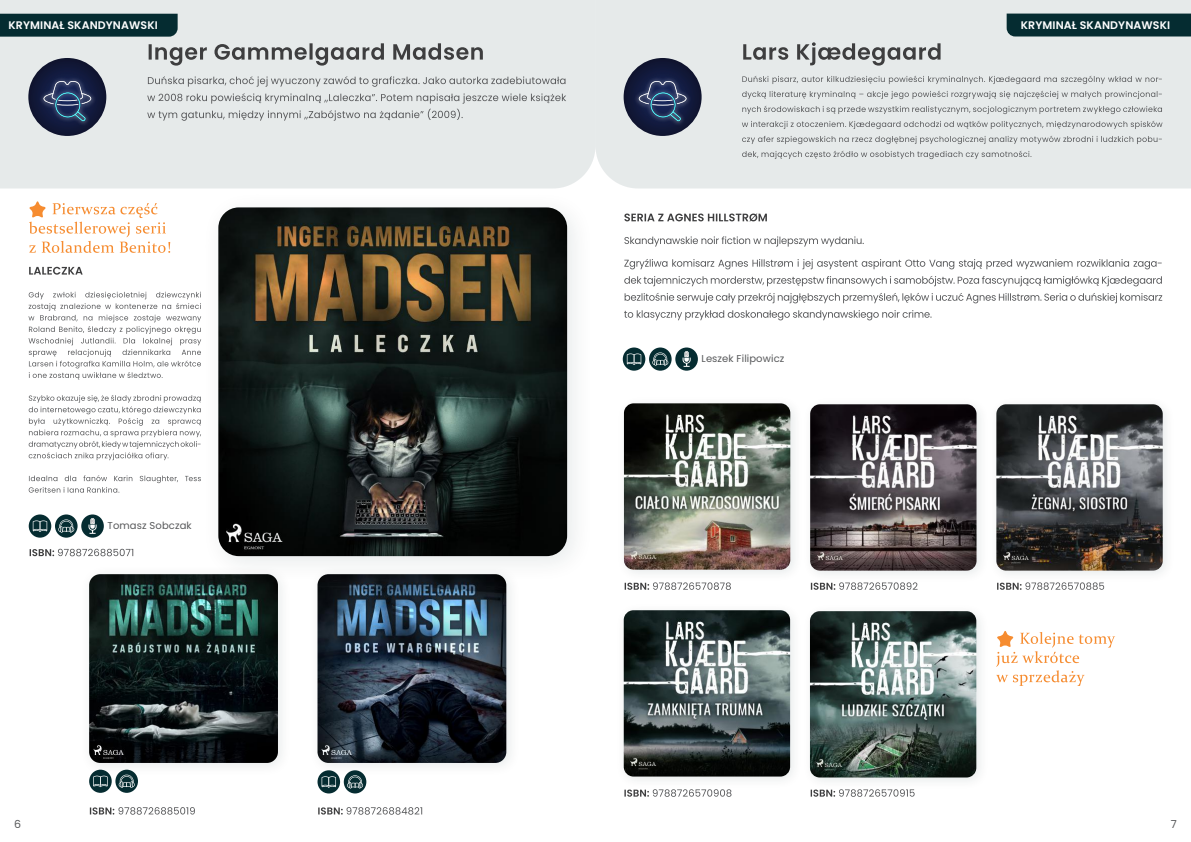
<style>
.page{position:relative;width:1191px;height:842px;background:#fff}
.page>*{position:absolute;margin:0;border:0;box-sizing:border-box;transform-origin:0 0}
.t1{font:600 11px "Poppins";letter-spacing:.01em;color:#fff}
.t2{font:11px "Poppins";color:#57585a}
.t3{font:10px "Poppins";letter-spacing:.01em;color:#57585a}
</style>
<div class="page">
<div style="left:595px;top:0;width:596px;height:189px;background:#e6eaea"></div>
<div style="left:0;top:0;width:595px;height:189px;background:#e6eaea"></div>
<svg style="left:743px;top:42px;width:197px;height:24px;background:#b6b9b9"></svg>
<svg style="left:742px;top:151px;width:289px;height:8px;background:#c9cdcd"></svg>
<svg style="left:742px;top:136px;width:419px;height:8px;background:#c9cccd"></svg>
<svg style="left:742px;top:121px;width:420px;height:8px;background:#c9cccd"></svg>
<svg style="left:742px;top:106px;width:420px;height:8px;background:#c9cccd"></svg>
<svg style="left:742px;top:91px;width:419px;height:8px;background:#c9cdcd"></svg>
<svg style="left:742px;top:76px;width:419px;height:8px;background:#c9cdcd"></svg>
<img style="left:218px;top:207px;width:349px;height:349px">
<svg style="left:149px;top:43px;width:334px;height:23px;background:#b5b8b8"></svg>
<svg style="left:147px;top:93px;width:419px;height:28px;background:#d3d7d7"></svg>
<svg style="left:148px;top:76px;width:417px;height:11px;background:#cbcecf"></svg>
<div style="left:0;top:14px;width:178px;height:23px;background:#052c31"></div>
<svg style="left:29px;top:201px;width:141px;height:52px"></svg>
<svg style="left:996px;top:631px;width:119px;height:55px"></svg>
<svg style="left:624px;top:310px;width:307px;height:10px"></svg>
<svg style="left:624px;top:293px;width:538px;height:10px"></svg>
<svg style="left:624px;top:276px;width:537px;height:10px"></svg>
<svg style="left:624px;top:259px;width:537px;height:10px"></svg>
<svg style="left:624px;top:236px;width:239px;height:11px"></svg>
<svg style="left:624px;top:214px;width:143px;height:7px"></svg>
<svg style="left:28px;top:58px;width:78px;height:78px;background:#4a546e"></svg>
<svg style="left:623px;top:58px;width:78px;height:78px;background:#4b546f"></svg>
<svg style="left:29px;top:475px;width:172px;height:18px"></svg>
<svg style="left:29px;top:395px;width:172px;height:65px"></svg>
<svg style="left:28px;top:292px;width:173px;height:87px"></svg>
<svg style="left:29px;top:267px;width:54px;height:8px"></svg>
<svg style="left:30px;top:549px;width:103px;height:7px"></svg>
<svg style="left:55px;top:514px;width:23px;height:24px"></svg>
<svg style="left:58px;top:519px;width:16px;height:14px"></svg>
<div style="left:81px;top:514px;width:23px;height:24px;background:#052c31;border-radius:50%"></div>
<svg style="left:88px;top:518px;width:9px;height:16px"></svg>
<svg style="left:29px;top:514px;width:22px;height:24px"></svg>
<svg style="left:33px;top:520px;width:14px;height:12px"></svg>
<div style="left:79px;top:564px;width:214px;height:214px;background:#fbfbfb"></div>
<img style="left:89px;top:574px;width:189px;height:189px">
<svg style="left:90px;top:807px;width:105px;height:8px"></svg>
<svg style="left:115px;top:770px;width:23px;height:23px"></svg>
<svg style="left:119px;top:775px;width:16px;height:13px"></svg>
<div style="left:89px;top:770px;width:23px;height:23px;background:#052c31;border-radius:50%"></div>
<svg style="left:93px;top:776px;width:15px;height:11px"></svg>
<div style="left:308px;top:564px;width:213px;height:214px;background:#f9fafa"></div>
<img style="left:317px;top:574px;width:189px;height:189px">
<svg style="left:318px;top:807px;width:104px;height:8px"></svg>
<div style="left:344px;top:770px;width:22px;height:23px;background:#052c31;border-radius:50%"></div>
<svg style="left:347px;top:775px;width:16px;height:13px"></svg>
<div style="left:317px;top:770px;width:23px;height:23px;background:#052c31;border-radius:50%"></div>
<svg style="left:321px;top:776px;width:15px;height:12px"></svg>
<div style="left:1006px;top:14px;width:185px;height:22px;background:#052c31"></div>
<svg style="left:624px;top:790px;width:107px;height:7px"></svg>
<svg style="left:624px;top:583px;width:107px;height:7px"></svg>
<svg style="left:997px;top:584px;width:107px;height:6px"></svg>
<svg style="left:810px;top:791px;width:104px;height:6px"></svg>
<svg style="left:811px;top:584px;width:106px;height:6px"></svg>
<div style="left:615px;top:602px;width:188px;height:188px;background:#052c31;opacity:.1"></div>
<img style="left:624px;top:610px;width:166px;height:166px">
<div style="left:615px;top:395px;width:188px;height:188px;background:#fbfbfb"></div>
<img style="left:624px;top:403px;width:166px;height:167px">
<div style="left:801px;top:603px;width:188px;height:188px;background:#fbfbfb"></div>
<img style="left:810px;top:611px;width:166px;height:166px">
<div style="left:801px;top:396px;width:188px;height:188px;background:#fbfbfb"></div>
<img style="left:810px;top:404px;width:166px;height:167px">
<div style="left:988px;top:396px;width:187px;height:188px;background:#fbfbfb"></div>
<img style="left:996px;top:404px;width:166px;height:167px">
<svg style="left:649px;top:347px;width:22px;height:24px"></svg>
<svg style="left:652px;top:352px;width:16px;height:14px"></svg>
<div style="left:675px;top:347px;width:23px;height:24px;background:#052c31;border-radius:50%"></div>
<svg style="left:682px;top:351px;width:8px;height:16px"></svg>
<svg style="left:623px;top:347px;width:22px;height:24px"></svg>
<svg style="left:627px;top:353px;width:14px;height:12px"></svg>
<p class="t1" style="left:9px;top:19px;width:151px">KRYMINAŁ SKANDYNAWSKI</p>
<p class="t3" style="left:108px;top:520px;width:86px">Tomasz Sobczak</p>
<p class="t3" style="left:701px;top:353px;width:84px">Leszek Filipowicz</p>
<p class="t1" style="left:1020px;top:18px;width:151px">KRYMINAŁ SKANDYNAWSKI</p>
<p class="t2" style="left:14px;top:817px;width:8px">6</p>
<p class="t2" style="left:1170px;top:817px;width:8px">7</p>
</div>
